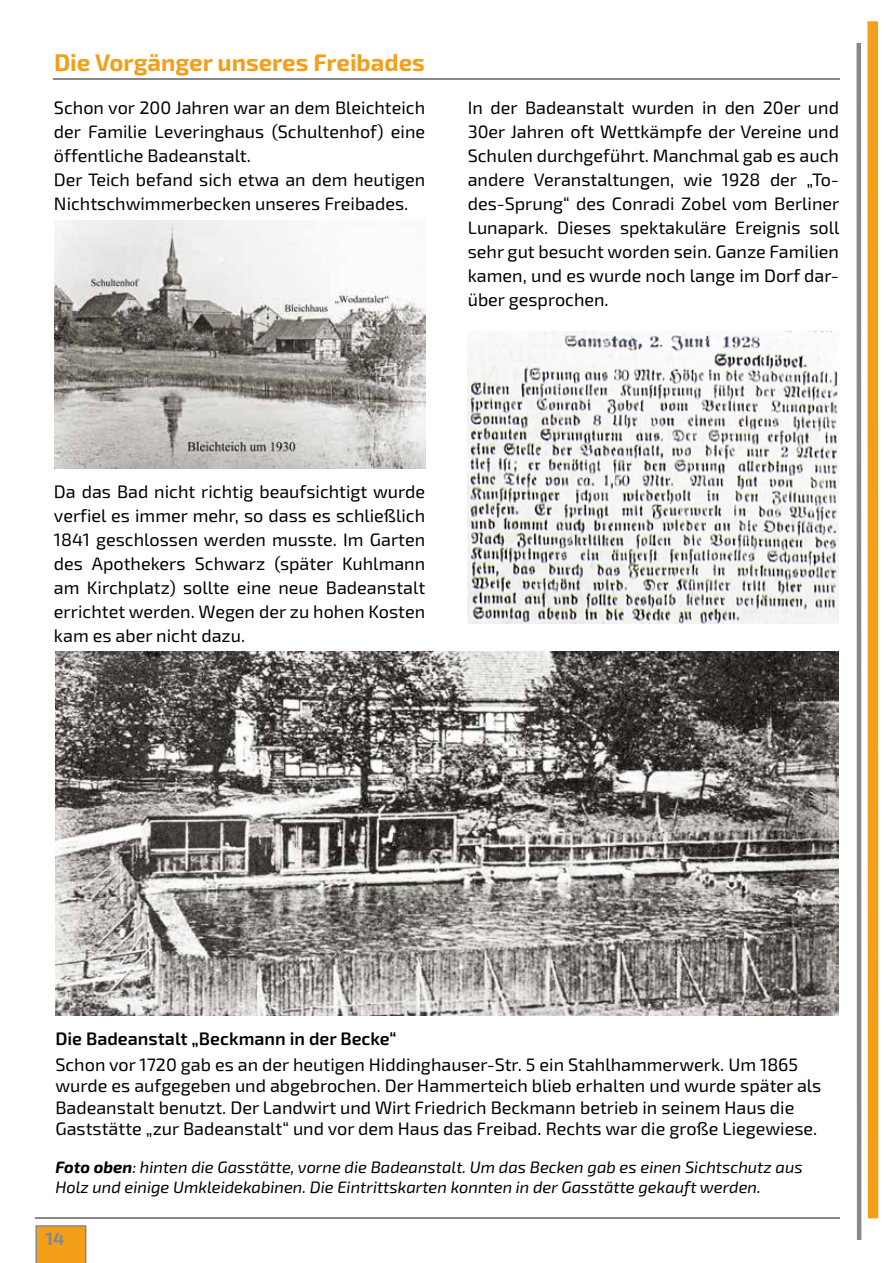
<style>
.page{position:relative;width:893px;height:1263px;background:#fff}
.page>*{position:absolute;margin:0;border:0;box-sizing:border-box;transform-origin:0 0}
.t1{font:700 24px "Exo 2";color:#f49f1a}
.t2{font:18px/24px "Exo 2";color:#000}
.t3{font:600 18px "Exo 2";color:#000}
.t4{font:700 18px "Exo 2";color:#86888a}
.t5{font:italic 16.5px/19.8px "Exo 2";color:#000}
.s1{font-weight:700}
</style>
<div class="page">
<hr style="left:53px;top:79px;width:787px;height:1px;background:#86888a">
<hr style="left:36px;top:1217px;width:804px;height:1px;background:#86888a">
<div style="left:867px;top:21px;width:11px;height:1197px;background:#f49f1a"></div>
<div style="left:856px;top:43px;width:5px;height:1197px;background:#86888a"></div>
<svg style="left:35px;top:1225px;width:51px;height:38px;background:#ea9e26"></svg>
<img style="left:54px;top:221px;width:371px;height:248px">
<img style="left:55px;top:652px;width:784px;height:363px">
<img style="left:468px;top:331px;width:371px;height:292px">
<h1 class="t1" style="left:54px;top:48px;width:372px">Die Vorgänger unseres Freibades</h1>
<p class="t2" style="left:54px;top:96px;width:373px">Schon vor 200 Jahren war an dem Bleichteich der Familie Leveringhaus (Schultenhof) eine öffentliche Badeanstalt.<br>Der Teich befand sich etwa an dem heutigen Nichtschwimmerbecken unseres Freibades.</p>
<p class="t2" style="left:468px;top:96px;width:373px;text-align:justify">In der Badeanstalt wurden in den 20er und 30er Jahren oft Wettkämpfe der Vereine und Schulen durchgeführt. Manchmal gab es auch andere Veranstaltungen, wie 1928 der „To&shy;des-Sprung“ des Conradi Zobel vom Berliner Lunapark. Dieses spektakuläre Ereignis soll sehr gut besucht worden sein. Ganze Familien kamen, und es wurde noch lange im Dorf dar&shy;über gesprochen.</p>
<p class="t2" style="left:54px;top:480px;width:373px;text-align:justify">Da das Bad nicht richtig beaufsichtigt wurde verfiel es immer mehr, so dass es schließlich 1841 geschlossen werden musste. Im Garten des Apothekers Schwarz (später Kuhlmann am Kirchplatz) sollte eine neue Badeanstalt errichtet werden. Wegen der zu hohen Kosten kam es aber nicht dazu.</p>
<p class="t3" style="left:55px;top:1027px;width:343px">Die Badeanstalt „Beckmann in der Becke“</p>
<p class="t2" style="left:55px;top:1054px;width:767px;line-height:21.6px">Schon vor 1720 gab es an der heutigen Hiddinghauser-Str. 5 ein Stahlhammerwerk. Um 1865 wurde es aufgegeben und abgebrochen. Der Hammerteich blieb erhalten und wurde später als Badeanstalt benutzt. Der Landwirt und Wirt Friedrich Beckmann betrieb in seinem Haus die Gaststätte „zur Badeanstalt“ und vor dem Haus das Freibad. Rechts war die große Liegewiese.</p>
<p class="t5" style="left:55px;top:1158px;width:749px"><span class="s1">Foto oben</span>: hinten die Gasstätte, vorne die Badeanstalt. Um das Becken gab es einen Sichtschutz aus<br>Holz und einige Umkleidekabinen. Die Eintrittskarten konnten in der Gasstätte gekauft werden.</p>
<p class="t4" style="left:45px;top:1228px;width:21px">14</p>
</div>
